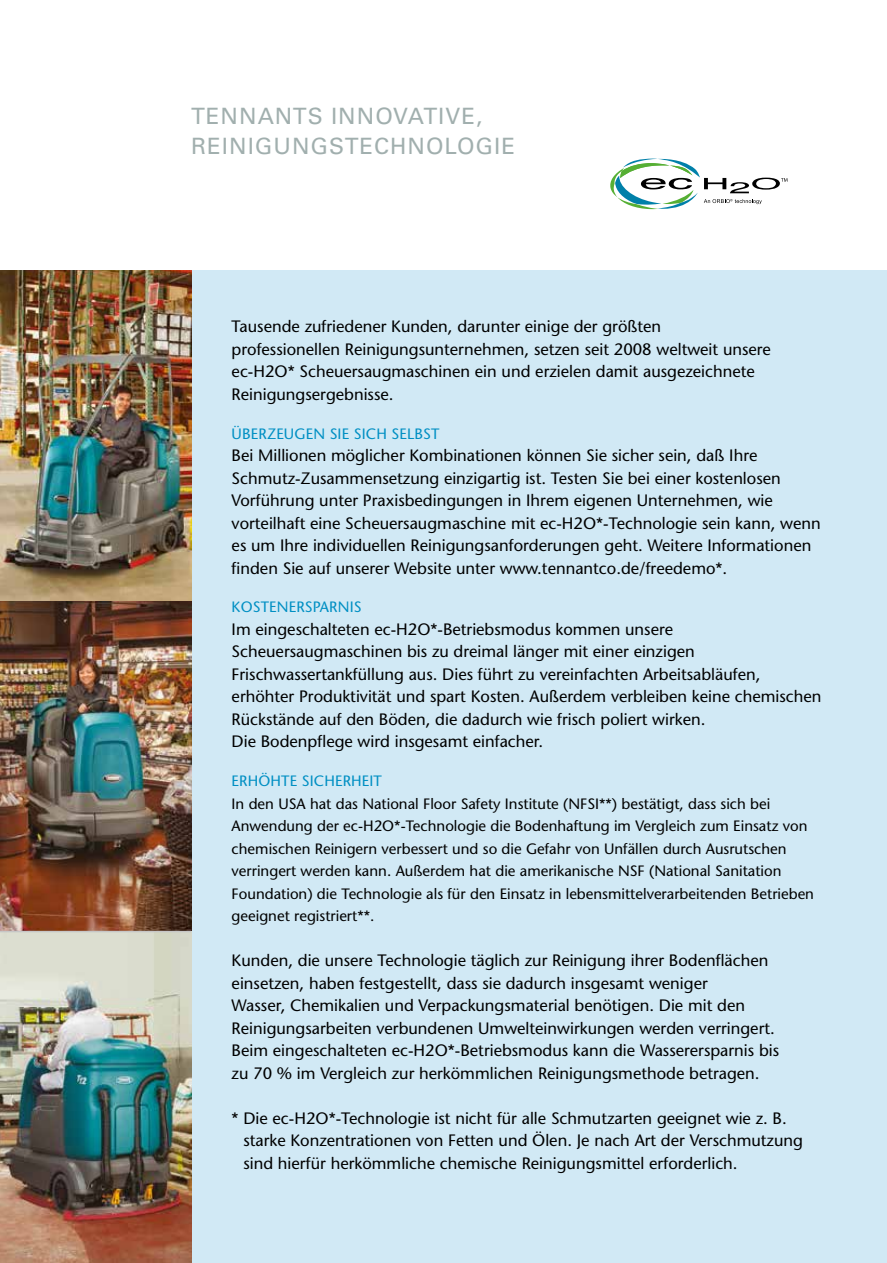
<style>
.page{position:relative;width:887px;height:1263px;background:#fff}
.page>*{position:absolute;margin:0;border:0;box-sizing:border-box;transform-origin:0 0}
.t1{font:22.5px/30px "Univers LT Std";letter-spacing:.045em;color:#a1afae}
.t2{font:500 16.5px/22.5px "Stone Sans Std";color:#000}
.t3{font:500 15px/22.5px "Stone Sans Std";color:#000}
.t4{font:500 15px "Stone Sans Std";letter-spacing:.01em;color:#008fc3}
</style>
<div class="page">
<div style="left:0;top:271px;width:886px;height:992px;background:#d1e9f5"></div>
<svg style="left:610px;top:159px;width:177px;height:50px"></svg>
<img style="left:0;top:600px;width:191px;height:331px">
<img style="left:0;top:271px;width:191px;height:329px">
<img style="left:0;top:932px;width:191px;height:331px">
<hr style="left:0;top:931px;width:191px;height:1px;background:#c6c6c6">
<h1 class="t1" style="left:191px;top:101px;width:325px">TENNANTS INNOVATIVE,<br>REINIGUNGSTECHNOLOGIE</h1>
<p class="t2" style="left:231px;top:315px;width:540px">Tausende zufriedener Kunden, darunter einige der größten professionellen Reinigungsunternehmen, setzen seit 2008 weltweit unsere ec-H2O* Scheuersaugmaschinen ein und erzielen damit ausgezeichnete Reinigungsergebnisse.</p>
<p class="t4" style="left:231px;top:424px;width:209px">ÜBERZEUGEN SIE SICH SELBST</p>
<p class="t2" style="left:231px;top:444px;width:590px">Bei Millionen möglicher Kombinationen können Sie sicher sein, daß Ihre Schmutz-Zusammensetzung einzigartig ist. Testen Sie bei einer kostenlosen Vorführung unter Praxisbedingungen in Ihrem eigenen Unternehmen, wie vorteilhaft eine Scheuersaugmaschine mit ec-H2O*-Technologie sein kann, wenn es um Ihre individuellen Reinigungsanforderungen geht. Weitere Informationen finden Sie auf unserer Website unter www.tennantco.de/freedemo*.</p>
<p class="t4" style="left:231px;top:598px;width:131px">KOSTENERSPARNIS</p>
<p class="t2" style="left:231px;top:618px;width:591px">Im eingeschalteten ec-H2O*-Betriebsmodus kommen unsere Scheuersaugmaschinen bis zu dreimal länger mit einer einzigen Frischwassertankfüllung aus. Dies führt zu vereinfachten Arbeitsabläufen, erhöhter Produktivität und spart Kosten. Außerdem verbleiben keine chemischen Rückstände auf den Böden, die dadurch wie frisch poliert wirken.<br>Die Bodenpflege wird insgesamt einfacher.</p>
<p class="t4" style="left:231px;top:772px;width:152px">ERHÖHTE SICHERHEIT</p>
<p class="t3" style="left:231px;top:792px;width:583px">In den USA hat das National Floor Safety Institute (NFSI**) bestätigt, dass sich bei Anwendung der ec-H2O*-Technologie die Bodenhaftung im Vergleich zum Einsatz von chemischen Reinigern verbessert und so die Gefahr von Unfällen durch Ausrutschen verringert werden kann. Außerdem hat die amerikanische NSF (National Sanitation Foundation) die Technologie als für den Einsatz in lebensmittelverarbeitenden Betrieben geeignet registriert**.</p>
<p class="t2" style="left:231px;top:949px;width:549px">Kunden, die unsere Technologie täglich zur Reinigung ihrer Bodenflächen einsetzen, haben festgestellt, dass sie dadurch insgesamt weniger<br>Wasser, Chemikalien und Verpackungsmaterial benötigen. Die mit den Reinigungsarbeiten verbundenen Umwelteinwirkungen werden verringert.<br>Beim eingeschalteten ec-H2O*-Betriebsmodus kann die Wasserersparnis bis zu 70 % im Vergleich zur herkömmlichen Reinigungsmethode betragen.</p>
<p class="t2" style="left:243px;top:1106px;width:561px;text-indent:-12px">* Die ec-H2O*-Technologie ist nicht für alle Schmutzarten geeignet wie z. B. starke Konzentrationen von Fetten und Ölen. Je nach Art der Verschmutzung sind hierfür herkömmliche chemische Reinigungsmittel erforderlich.</p>
</div>
